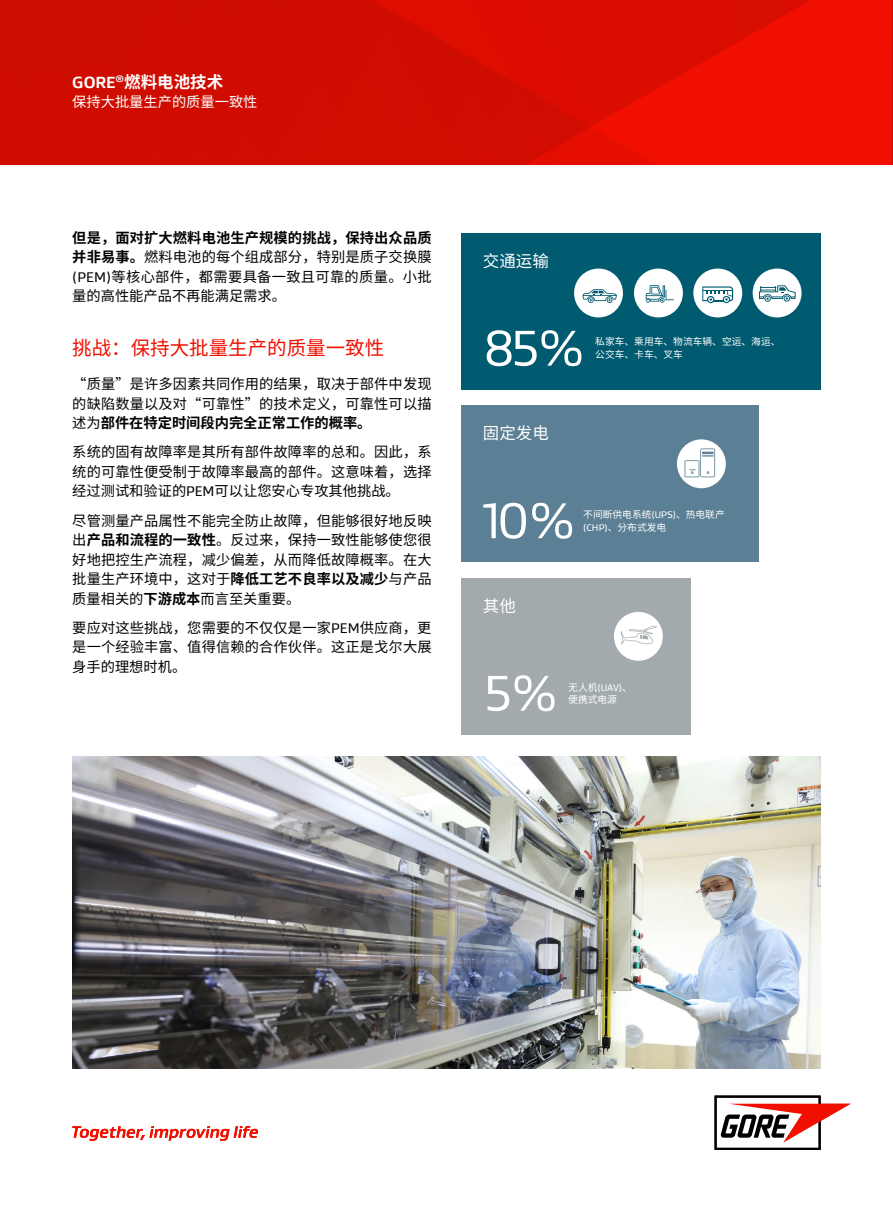
<style>
.page{position:relative;width:893px;height:1212px;background:#fff}
.page>*{position:absolute;margin:0;border:0;box-sizing:border-box;transform-origin:0 0}
.t1{font:51.3px "Gore Gustan";color:#fff}
.t2{font:19.5px "Noto Sans CJ Ksc";color:#f00f00}
.t3{font:700 16.5px "Noto Sans CJ Ksc";color:#fff}
.t4{font:16.5px "Noto Sans CJ Ksc";color:#fff}
.t5{font:14.25px/19.5px "Noto Sans CJ Ksc";letter-spacing:.01em;color:#000;text-align:justify}
.t6{font:14.25px "Noto Sans CJ Ksc";color:#fff}
.t7{font:9.75px/12.8px "Noto Sans CJ Ksc";color:#fff}
.t8{font:9.75px "Gore Gustan";color:#fff}
.s1{font-family:"Gore Gustan"}
.s2{font-weight:700}
.s3{font-family:"Noto Sans CJ Ksc"}
</style>
<div class="page">
<div style="left:0;top:0;width:893px;height:165px;background:#f00f00"></div>
<svg style="left:0;top:0;width:810px;height:165px"></svg>
<svg style="left:892px;top:0;width:1px;height:165px"></svg>
<svg style="left:714px;top:1095px;width:137px;height:55px"></svg>
<svg style="left:72px;top:1126px;width:186px;height:15px"></svg>
<div style="left:461px;top:406px;width:298px;height:156px;background:#5b7f95"></div>
<div style="left:677px;top:439px;width:49px;height:49px;background:#fff;border-radius:50%"></div>
<svg style="left:684px;top:448px;width:31px;height:29px"></svg>
<div style="left:461px;top:578px;width:230px;height:156px;background:#a2aaad"></div>
<div style="left:614px;top:612px;width:49px;height:49px;background:#fff;border-radius:50%"></div>
<svg style="left:620px;top:625px;width:37px;height:19px"></svg>
<div style="left:461px;top:233px;width:360px;height:156px;background:#005a70"></div>
<div style="left:634px;top:269px;width:49px;height:48px;background:#fff;border-radius:50%"></div>
<div style="left:693px;top:269px;width:49px;height:48px;background:#fff;border-radius:50%"></div>
<svg style="left:702px;top:286px;width:31px;height:17px"></svg>
<div style="left:753px;top:269px;width:48px;height:48px;background:#fff;border-radius:50%"></div>
<svg style="left:759px;top:285px;width:37px;height:17px"></svg>
<div style="left:574px;top:269px;width:49px;height:48px;background:#fff;border-radius:50%"></div>
<svg style="left:582px;top:289px;width:35px;height:14px"></svg>
<img style="left:72px;top:756px;width:749px;height:312px">
<svg style="left:646px;top:285px;width:28px;height:18px"></svg>
<p class="t3" style="left:72px;top:72px;width:152px"><span class="s1">GORE</span><sup>®</sup>燃料电池技术</p>
<p class="t6" style="left:72px;top:94px;width:187px">保持大批量生产的质量一致性</p>
<p class="t5" style="left:72px;top:228px;width:361px"><span class="s2">但是，面对扩大燃料电池生产规模的挑战，保持出众品质并非易事。</span>燃料电池的每个组成部分，特别是质子交换膜<span class="s1">(PEM)</span>等核心部件，都需要具备一致且可靠的质量。小批量的高性能产品不再能满足需求。</p>
<h2 class="t2" style="left:72px;top:337px;width:313px">挑战：保持大批量生产的质量一致性</h2>
<p class="t5" style="left:72px;top:374px;width:361px">“质量”是许多因素共同作用的结果，取决于部件中发现的缺陷数量以及对“可靠性”的技术定义，可靠性可以描述为<span class="s2">部件在特定时间段内完全正常工作的概率。</span></p>
<p class="t5" style="left:72px;top:443px;width:361px">系统的固有故障率是其所有部件故障率的总和。因此，系统的可靠性便受制于故障率最高的部件。这意味着，选择经过测试和验证的<span class="s1">PEM</span>可以让您安心专攻其他挑战。</p>
<p class="t5" style="left:72px;top:511px;width:361px">尽管测量产品属性不能完全防止故障，但能够很好地反映出<span class="s2">产品和流程的一致性</span>。反过来，保持一致性能够使您很好地把控生产流程，减少偏差，从而降低故障概率。在大批量生产环境中，这对于<span class="s2">降低工艺不良率以及减少</span>与产品质量相关的<span class="s2">下游成本</span>而言至关重要。</p>
<p class="t5" style="left:72px;top:618px;width:361px">要应对这些挑战，您需要的不仅仅是一家<span class="s1">PEM</span>供应商，更是一个经验丰富、值得信赖的合作伙伴。这正是戈尔大展身手的理想时机。</p>
<p class="t4" style="left:483px;top:251px;width:67px">交通运输</p>
<h1 class="t1" style="left:483px;top:315px;width:103px">85%</h1>
<p class="t7" style="left:595px;top:335px;width:187px">私家车、乘用车、物流车辆、空运、海运、公交车、卡车、叉车</p>
<p class="t4" style="left:483px;top:424px;width:67px">固定发电</p>
<h1 class="t1" style="left:483px;top:487px;width:94px">10%</h1>
<p class="t7" style="left:583px;top:508px;width:143px">不间断供电系统<span class="s1">(UPS)</span>、热电联产<span class="s1">(CHP)</span>、分布式发电</p>
<p class="t4" style="left:483px;top:596px;width:34px">其他</p>
<h1 class="t1" style="left:483px;top:660px;width:76px">5%</h1>
<p class="t8" style="left:568px;top:681px;width:65px"><span class="s3">无人机</span>(UAV)<span class="s3">、</span></p>
<p class="t7" style="left:568px;top:694px;width:50px">便携式电源</p>
</div>
